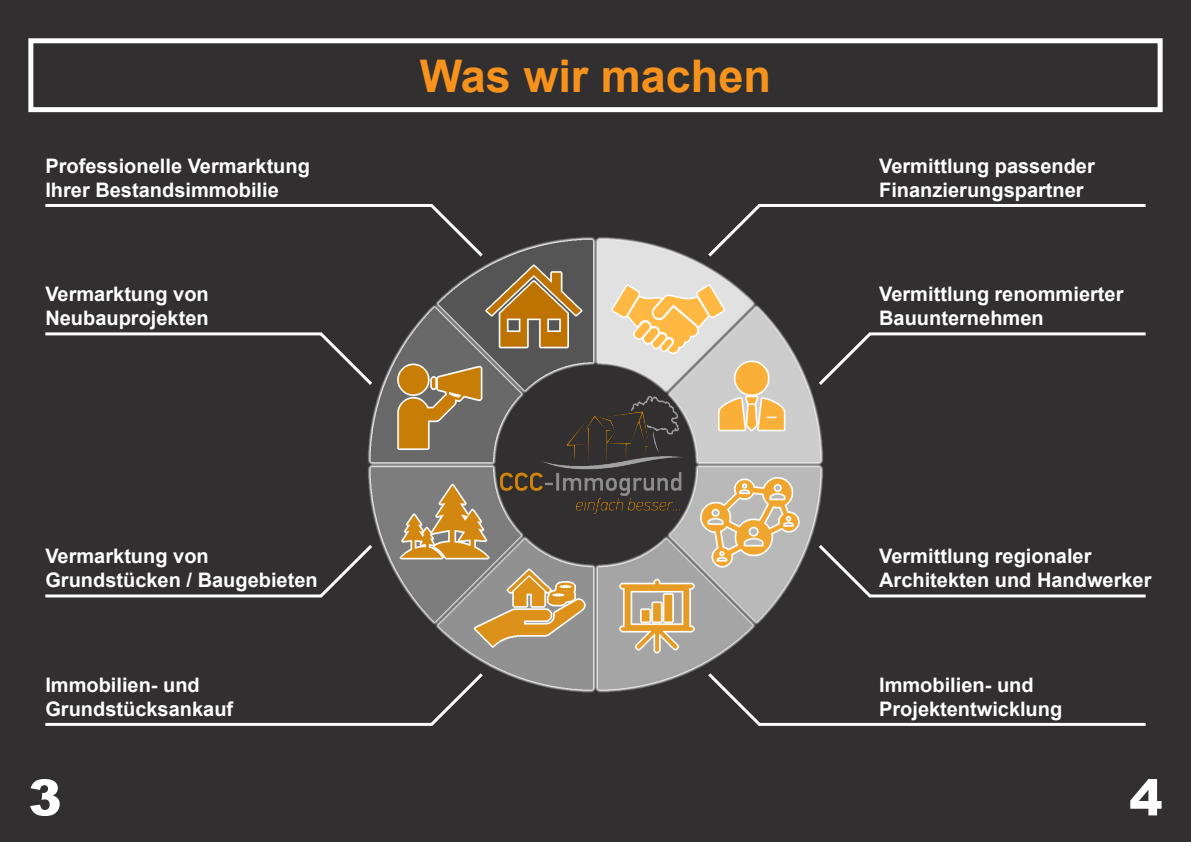
<style>
.page{position:relative;width:1191px;height:842px;background:#fff}
.page>*{position:absolute;margin:0;border:0;box-sizing:border-box;transform-origin:0 0}
.t1{font:900 50px "Arial";color:#fff}
.t2{font:700 45px "Arial";color:#f7931d}
.t3{font:700 20px "Arial";color:#fff}
</style>
<div class="page">
<div style="left:595px;top:0;width:596px;height:842px;background:#312f30"></div>
<div style="left:0;top:0;width:595px;height:842px;background:#312f30"></div>
<div style="left:28px;top:38px;width:1134px;height:74px;border:5px solid #fff"></div>
<img style="left:368px;top:237px;width:455px;height:456px">
<svg style="left:427px;top:204px;width:59px;height:56px"></svg>
<svg style="left:316px;top:329px;width:59px;height:59px"></svg>
<svg style="left:316px;top:542px;width:59px;height:59px"></svg>
<svg style="left:427px;top:670px;width:59px;height:56px"></svg>
<svg style="left:705px;top:204px;width:59px;height:56px"></svg>
<svg style="left:815px;top:329px;width:59px;height:59px"></svg>
<svg style="left:815px;top:542px;width:59px;height:59px"></svg>
<svg style="left:705px;top:670px;width:59px;height:56px"></svg>
<hr style="left:45px;top:204px;width:387px;height:3px;background:#fff">
<hr style="left:45px;top:723px;width:387px;height:3px;background:#fff">
<hr style="left:759px;top:723px;width:386px;height:3px;background:#fff">
<hr style="left:759px;top:204px;width:386px;height:3px;background:#fff">
<hr style="left:45px;top:332px;width:276px;height:3px;background:#fff">
<hr style="left:45px;top:594px;width:276px;height:3px;background:#fff">
<hr style="left:869px;top:594px;width:276px;height:3px;background:#fff">
<hr style="left:869px;top:332px;width:276px;height:3px;background:#fff">
<p class="t3" style="left:45px;top:152px;width:266px">Professionelle Vermarktung</p>
<p class="t3" style="left:45px;top:176px;width:235px">Ihrer Bestandsimmobilie</p>
<p class="t3" style="left:45px;top:280px;width:165px">Vermarktung von</p>
<p class="t3" style="left:45px;top:304px;width:165px">Neubauprojekten</p>
<p class="t3" style="left:45px;top:542px;width:165px">Vermarktung von</p>
<p class="t3" style="left:45px;top:566px;width:274px">Grundstücken / Baugebieten</p>
<p class="t3" style="left:45px;top:671px;width:156px">Immobilien- und</p>
<p class="t3" style="left:45px;top:695px;width:189px">Grundstücksankauf</p>
<p class="t2" style="left:420px;top:44px;width:352px">Was wir machen</p>
<p class="t3" style="left:879px;top:152px;width:217px">Vermittlung passender</p>
<p class="t3" style="left:879px;top:176px;width:206px">Finanzierungspartner</p>
<p class="t3" style="left:879px;top:280px;width:246px">Vermittlung renommierter</p>
<p class="t3" style="left:879px;top:304px;width:166px">Bauunternehmen</p>
<p class="t3" style="left:879px;top:542px;width:214px">Vermittlung regionaler</p>
<p class="t3" style="left:879px;top:566px;width:274px">Architekten und Handwerker</p>
<p class="t3" style="left:879px;top:671px;width:156px">Immobilien- und</p>
<p class="t3" style="left:879px;top:695px;width:185px">Projektentwicklung</p>
<p class="t1" style="left:28px;top:761px;width:35px">3</p>
<p class="t1" style="left:1129px;top:761px;width:35px">4</p>
</div>
